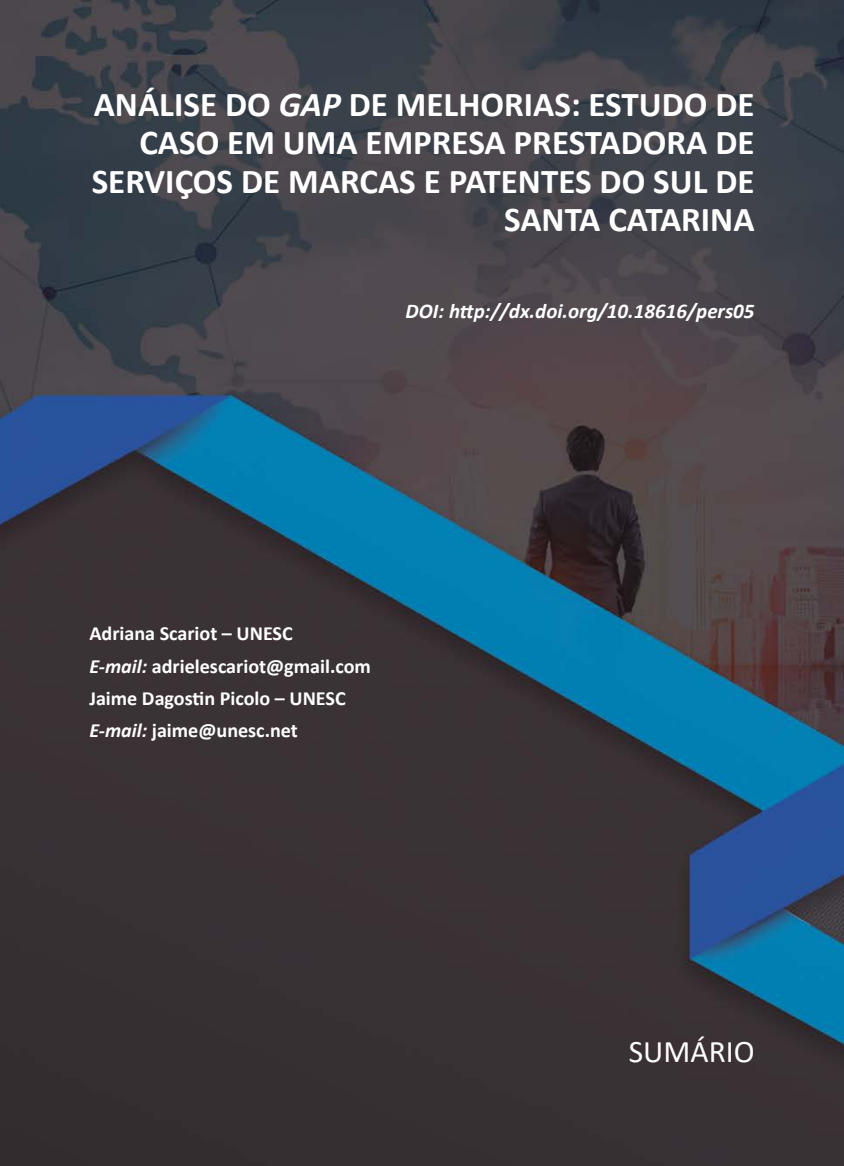
<style>
.page{position:relative;width:844px;height:1166px;background:#fff}
.page>*{position:absolute;margin:0;border:0;box-sizing:border-box;transform-origin:0 0}
.t1{font:700 35px/38.5px "Calibri";color:#fff;text-align:right}
.t2{font:31.5px "Calibri";color:#fff}
.t3{font:italic 700 21px "Calibri";color:#fff}
.t4{font:700 20.12px/32.2px "Calibri";color:#fff}
.s1{font-style:italic}
</style>
<div class="page">
<img style="left:0;top:0;width:843px;height:1166px">
<p class="t1" style="left:92px;top:87px;width:664px">ANÁLISE DO <span class="s1">GAP</span> DE MELHORIAS: ESTUDO DE<br>CASO EM UMA EMPRESA PRESTADORA DE<br>SERVIÇOS DE MARCAS E PATENTES DO SUL DE<br>SANTA CATARINA</p>
<p class="t3" style="left:405px;top:296px;width:350px">DOI: http://dx.doi.org/10.18616/pers05</p>
<p class="t4" style="left:89px;top:619px;width:283px">Adriana Scariot – UNESC<br><span class="s1">E-mail:</span> adrielescariot@gmail.com<br>Jaime Dagostin Picolo – UNESC<br><span class="s1">E-mail:</span> jaime@unesc.net</p>
<p class="t2" style="left:628px;top:1030px;width:127px">SUMÁRIO</p>
</div>
